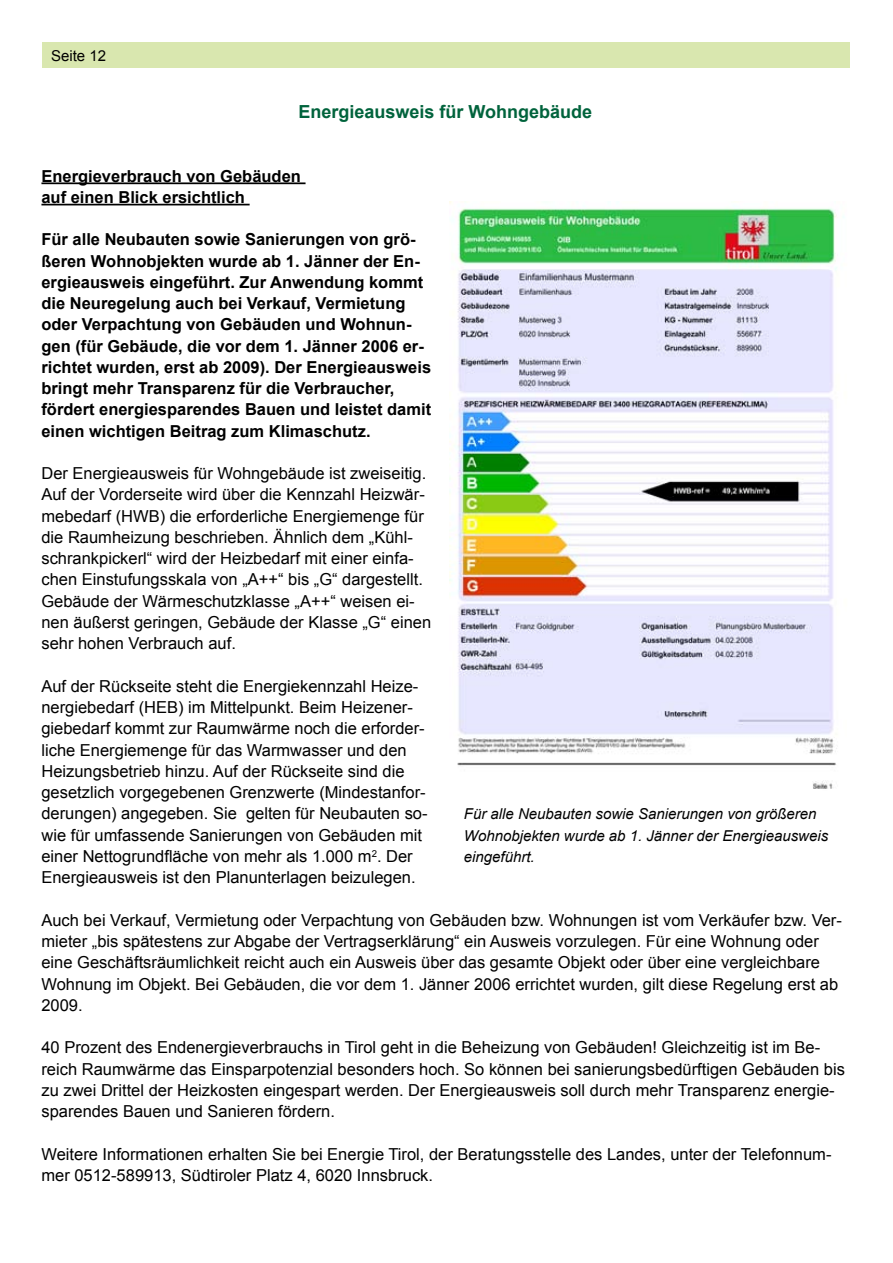
<style>
.page{position:relative;width:893px;height:1263px;background:#fff}
.page>*{position:absolute;margin:0;border:0;box-sizing:border-box;transform-origin:0 0}
.t1{font:700 18px "Arial";color:#00633c}
.t2{font:16.5px/21.3px "Arial";color:#000}
.t3{font:700 16.5px/21.3px "Arial";color:#000}
.t4{font:italic 15px/21.3px "Arial";color:#000}
.t5{font:15px "Arial";color:#000}
</style>
<div class="page">
<div style="left:43px;top:43px;width:807px;height:25px;background:#d9e7af"></div>
<hr style="left:41px;top:182px;width:265px;height:2px;background:#000">
<hr style="left:41px;top:204px;width:209px;height:1px;background:#000">
<img style="left:449px;top:201px;width:395px;height:588px">
<p class="t5" style="left:51px;top:47px;width:57px">Seite 12</p>
<p class="t1" style="left:299px;top:101px;width:295px">Energieausweis für Wohngebäude</p>
<p class="t3" style="left:41px;top:165px;width:261px">Energieverbrauch von Gebäuden auf einen Blick ersichtlich</p>
<p class="t3" style="left:41px;top:229px;width:391px">Für alle Neubauten sowie Sanierungen von grö&shy;ßeren Wohnobjekten wurde ab 1. Jänner der En&shy;ergieausweis eingeführt. Zur Anwendung kommt die Neuregelung auch bei Verkauf, Vermietung oder Verpachtung von Gebäuden und Wohnun&shy;gen (für Gebäude, die vor dem 1. Jänner 2006 er&shy;richtet wurden, erst ab 2009). Der Energieausweis bringt mehr Transparenz für die Verbraucher, fördert energiesparendes Bauen und leistet damit einen wichtigen Beitrag zum Klimaschutz.</p>
<p class="t2" style="left:41px;top:463px;width:391px">Der Energieausweis für Wohngebäude ist zweiseitig.<br>Auf der Vorderseite wird über die Kennzahl Heizwär&shy;mebedarf (HWB) die erforderliche Energiemenge für die Raumheizung beschrieben. Ähnlich dem „Kühl&shy;schrankpickerl“ wird der Heizbedarf mit einer einfa&shy;chen Einstufungsskala von „A++“ bis „G“ dargestellt.<br>Gebäude der Wärmeschutzklasse „A++“ weisen ei&shy;nen äußerst geringen, Gebäude der Klasse „G“ einen sehr hohen Verbrauch auf.</p>
<p class="t2" style="left:41px;top:675px;width:388px">Auf der Rückseite steht die Energiekennzahl Heize&shy;nergiebedarf (HEB) im Mittelpunkt. Beim Heizener&shy;giebedarf kommt zur Raumwärme noch die erforder&shy;liche Energiemenge für das Warmwasser und den Heizungsbetrieb hinzu. Auf der Rückseite sind die gesetzlich vorgegebenen Grenzwerte (Mindestanfor&shy;derungen) angegeben. Sie gelten für Neubauten so&shy;wie für umfassende Sanierungen von Gebäuden mit einer Nettogrundfläche von mehr als 1.000 m<sup>2</sup>. Der Energieausweis ist den Planunterlagen beizulegen.</p>
<p class="t2" style="left:41px;top:909px;width:802px">Auch bei Verkauf, Vermietung oder Verpachtung von Gebäuden bzw. Wohnungen ist vom Verkäufer bzw. Ver&shy;mieter „bis spätestens zur Abgabe der Vertragserklärung“ ein Ausweis vorzulegen. Für eine Wohnung oder eine Geschäftsräumlichkeit reicht auch ein Ausweis über das gesamte Objekt oder über eine vergleichbare Wohnung im Objekt. Bei Gebäuden, die vor dem 1. Jänner 2006 errichtet wurden, gilt diese Regelung erst ab 2009.</p>
<p class="t2" style="left:41px;top:1037px;width:805px">40 Prozent des Endenergieverbrauchs in Tirol geht in die Beheizung von Gebäuden! Gleichzeitig ist im Be&shy;reich Raumwärme das Einsparpotenzial besonders hoch. So können bei sanierungsbedürftigen Gebäuden bis zu zwei Drittel der Heizkosten eingespart werden. Der Energieausweis soll durch mehr Transparenz energie&shy;sparendes Bauen und Sanieren fördern.</p>
<p class="t2" style="left:41px;top:1143px;width:792px">Weitere Informationen erhalten Sie bei Energie Tirol, der Beratungsstelle des Landes, unter der Telefonnum&shy;mer 0512-589913, Südtiroler Platz 4, 6020 Innsbruck.</p>
<p class="t4" style="left:464px;top:803px;width:366px">Für alle Neubauten sowie Sanierungen von größeren<br>Wohnobjekten wurde ab 1. Jänner der Energieausweis eingeführt.</p>
</div>
